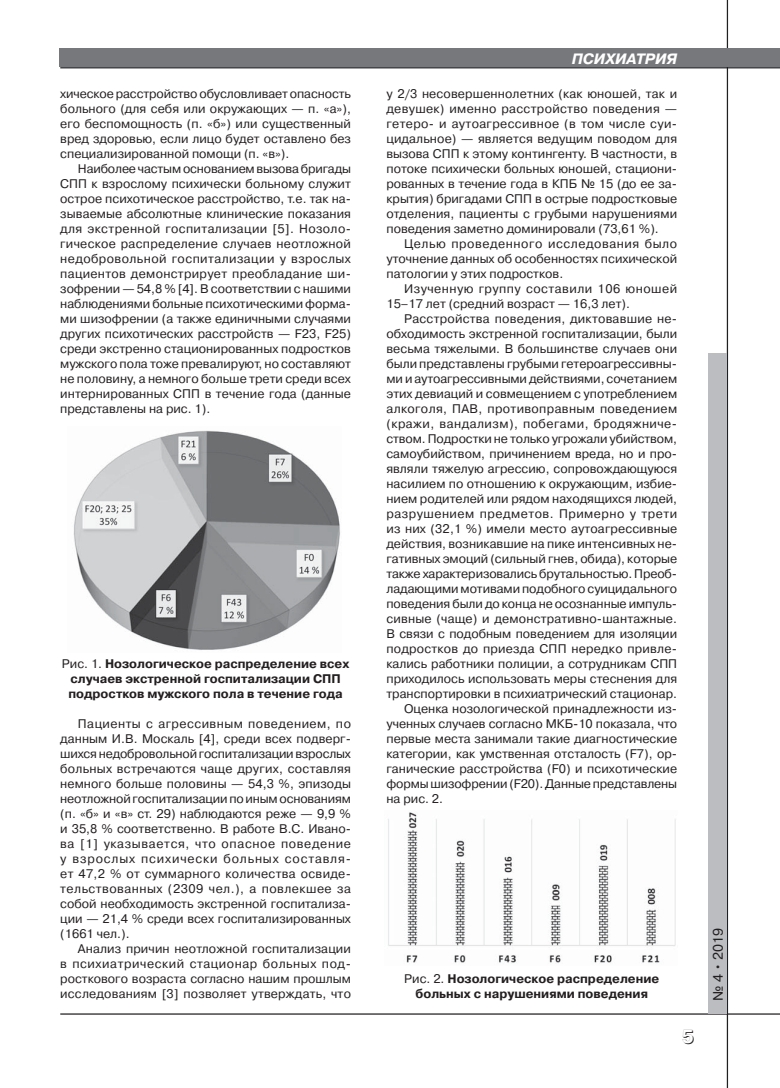
<style>
.page{position:relative;width:780px;height:1088px;background:#fff}
.page>*{position:absolute;margin:0;border:0;box-sizing:border-box;transform-origin:0 0}
.t1{font:700 18.75px "Pragmatica Shadow C";color:#231f20}
.t2{font:italic 700 15px "Pragmatica C";color:#fff}
.t3{font:13.75px "Pragmatica C";color:#231f20}
.t4{font:12.5px/15px "Pragmatica C";color:#231f20;text-align:justify}
.t5{font:700 12.5px/15px "Pragmatica C";color:#231f20;text-align:center}
.t6{font:12.5px/15px "Pragmatica C";letter-spacing:.035em;color:#231f20}
.t7{font:12.5px "Pragmatica C";letter-spacing:.02em;color:#231f20}
.t8{font:12.5px "Pragmatica C";letter-spacing:.03em;color:#231f20}
.t9{font:12.5px "Pragmatica C";letter-spacing:.04em;color:#231f20}
.s1{font-weight:400}
</style>
<div class="page">
<hr style="left:60px;top:1013px;width:720px;height:1px;background:#231f20">
<hr style="left:726px;top:0;width:2px;height:1088px;background:#231f20">
<hr style="left:60px;top:67px;width:720px;height:1px;background:#231f20">
<div style="left:59px;top:48px;width:721px;height:19px;background:#77787b"></div>
<div style="left:708px;top:353px;width:18px;height:660px;background:#bbbdc0"></div>
<img style="left:73px;top:430px;width:267px;height:220px">
<img style="left:388px;top:812px;width:288px;height:151px">
<p class="t4" style="left:60px;top:88px;width:292px">хическое расстройство обусловливает опасность больного (для себя или окружающих — п. «а»), его беспомощность (п. «б») или существенный вред здоровью, если лицо будет оставлено без специализированной помощи (п. «в»).</p>
<p class="t4" style="left:60px;top:163px;width:292px;text-indent:18px">Наиболее частым основанием вызова бригады СПП к взрослому психически больному служит острое психотическое расстройство, т.е. так на&shy;зываемые абсолютные клинические показания для экстренной госпитализации [5]. Нозоло&shy;гическое распределение случаев неотложной недобровольной госпитализации у взрослых пациентов демонстрирует преобладание ши&shy;зофрении — 54,8 % [4]. В соответствии с нашими наблюдениями больные психотическими форма&shy;ми шизофрении (а также единичными случаями других психотических расстройств — F23, F25) среди экстренно стационированных подростков мужского пола тоже превалируют, но составляют не половину, а немного больше трети среди всех интернированных СПП в течение года (данные представлены на рис. 1).</p>
<p class="t5" style="left:62px;top:658px;width:289px"><span class="s1">Рис. 1.</span> Нозологическое распределение всех случаев экстренной госпитализации СПП подростков мужского пола в течение года</p>
<p class="t4" style="left:60px;top:718px;width:292px;text-indent:18px">Пациенты с агрессивным поведением, по данным И.В. Москаль [4], среди всех подверг&shy;шихся недобровольной госпитализации взрослых больных встречаются чаще других, составляя немного больше половины — 54,3 %, эпизоды неотложной госпитализации по иным основаниям (п. «б» и «в» ст. 29) наблюдаются реже — 9,9 % и 35,8 % соответственно. В работе В.С. Ивано&shy;ва [1] указывается, что опасное поведение у взрослых психически больных составля&shy;ет 47,2 % от суммарного количества освиде&shy;тельствованных (2309 чел.), а повлекшее за собой необходимость экстренной госпитализа&shy;ции — 21,4 % среди всех госпитализированных (1661 чел.).</p>
<p class="t4" style="left:60px;top:943px;width:292px;text-indent:18px">Анализ причин неотложной госпитализации в психиатрический стационар больных под&shy;росткового возраста согласно нашим прошлым исследованиям [3] позволяет утверждать, что</p>
<p class="t2" style="left:571px;top:50px;width:107px">ПСИХИАТРИЯ</p>
<p class="t4" style="left:386px;top:88px;width:292px">у 2/3 несовершеннолетних (как юношей, так и девушек) именно расстройство поведения — гетеро- и аутоагрессивное (в том числе суи&shy;цидальное) — является ведущим поводом для вызова СПП к этому контингенту. В частности, в потоке психически больных юношей, стациони&shy;рованных в течение года в КПБ № 15 (до ее за&shy;крытия) бригадами СПП в острые подростковые отделения, пациенты с грубыми нарушениями поведения заметно доминировали (73,61 %).</p>
<p class="t4" style="left:386px;top:238px;width:292px;text-indent:18px">Целью проведенного исследования было уточнение данных об особенностях психической патологии у этих подростков.</p>
<p class="t6" style="left:386px;top:283px;width:292px;text-indent:18px">Изученную группу составили 106 юношей<br>15–17 лет (средний возраст — 16,3 лет).</p>
<p class="t7" style="left:404px;top:314px;width:274px">Расстройства поведения, диктовавшие не-</p>
<p class="t4" style="left:386px;top:328px;width:292px">обходимость экстренной госпитализации, были</p>
<p class="t4" style="left:386px;top:343px;width:292px">весьма тяжелыми. В большинстве случаев они</p>
<p class="t4" style="left:386px;top:358px;width:292px">были представлены грубыми гетероагрессивны-</p>
<p class="t4" style="left:386px;top:373px;width:292px">ми и аутоагрессивными действиями, сочетанием</p>
<p class="t4" style="left:386px;top:388px;width:292px">этих девиаций и совмещением с употреблением</p>
<p class="t8" style="left:386px;top:404px;width:292px">алкоголя, ПАВ, противоправным поведением</p>
<p class="t6" style="left:386px;top:418px;width:292px">(кражи, вандализм), побегами, бродяжниче-</p>
<p class="t4" style="left:386px;top:433px;width:292px">ством. Подростки не только угрожали убийством,</p>
<p class="t4" style="left:386px;top:448px;width:292px">самоубийством, причинением вреда, но и про-</p>
<p class="t4" style="left:386px;top:463px;width:292px">являли тяжелую агрессию, сопровождающуюся</p>
<p class="t4" style="left:386px;top:478px;width:292px">насилием по отношению к окружающим, избие-</p>
<p class="t4" style="left:386px;top:493px;width:292px">нием родителей или рядом находящихся людей,</p>
<p class="t9" style="left:386px;top:509px;width:292px">разрушением предметов. Примерно у трети</p>
<p class="t4" style="left:386px;top:523px;width:292px">из них (32,1 %) имели место аутоагрессивные</p>
<p class="t4" style="left:386px;top:538px;width:292px">действия, возникавшие на пике интенсивных не-</p>
<p class="t4" style="left:386px;top:553px;width:292px">гативных эмоций (сильный гнев, обида), которые</p>
<p class="t4" style="left:386px;top:568px;width:292px">также характеризовались брутальностью. Преоб-</p>
<p class="t4" style="left:386px;top:583px;width:292px">ладающими мотивами подобного суицидального</p>
<p class="t4" style="left:386px;top:598px;width:292px">поведения были до конца не осознанные импуль-</p>
<p class="t4" style="left:386px;top:613px;width:292px">сивные (чаще) и демонстративно-шантажные.</p>
<p class="t4" style="left:386px;top:628px;width:292px">В связи с подобным поведением для изоляции</p>
<p class="t7" style="left:386px;top:644px;width:292px">подростков до приезда СПП нередко привле-</p>
<p class="t4" style="left:386px;top:658px;width:292px">кались работники полиции, а сотрудникам СПП</p>
<p class="t4" style="left:386px;top:673px;width:292px">приходилось использовать меры стеснения для</p>
<p class="t4" style="left:386px;top:688px;width:292px">транспортировки в психиатрический стационар.</p>
<p class="t4" style="left:404px;top:703px;width:274px">Оценка нозологической принадлежности из-</p>
<p class="t4" style="left:386px;top:718px;width:292px">ученных случаев согласно МКБ-10 показала, что</p>
<p class="t4" style="left:386px;top:733px;width:292px">первые места занимали такие диагностические</p>
<p class="t4" style="left:386px;top:748px;width:292px">категории, как умственная отсталость (F7), ор-</p>
<p class="t4" style="left:386px;top:763px;width:292px">ганические расстройства (F0) и психотические</p>
<p class="t4" style="left:386px;top:778px;width:292px">формы шизофрении (F20). Данные представлены</p>
<p class="t4" style="left:386px;top:793px;width:58px">на рис. 2.</p>
<p class="t5" style="left:404px;top:973px;width:256px"><span class="s1">Рис. 2.</span> Нозологическое распределение больных с нарушениями поведения</p>
<h1 class="t1" style="left:682px;top:1027px;width:14px">5</h1>
<p class="t3" style="left:713px;top:1001px;width:75px;rotate:-90deg">№ 4 • 2019</p>
</div>
